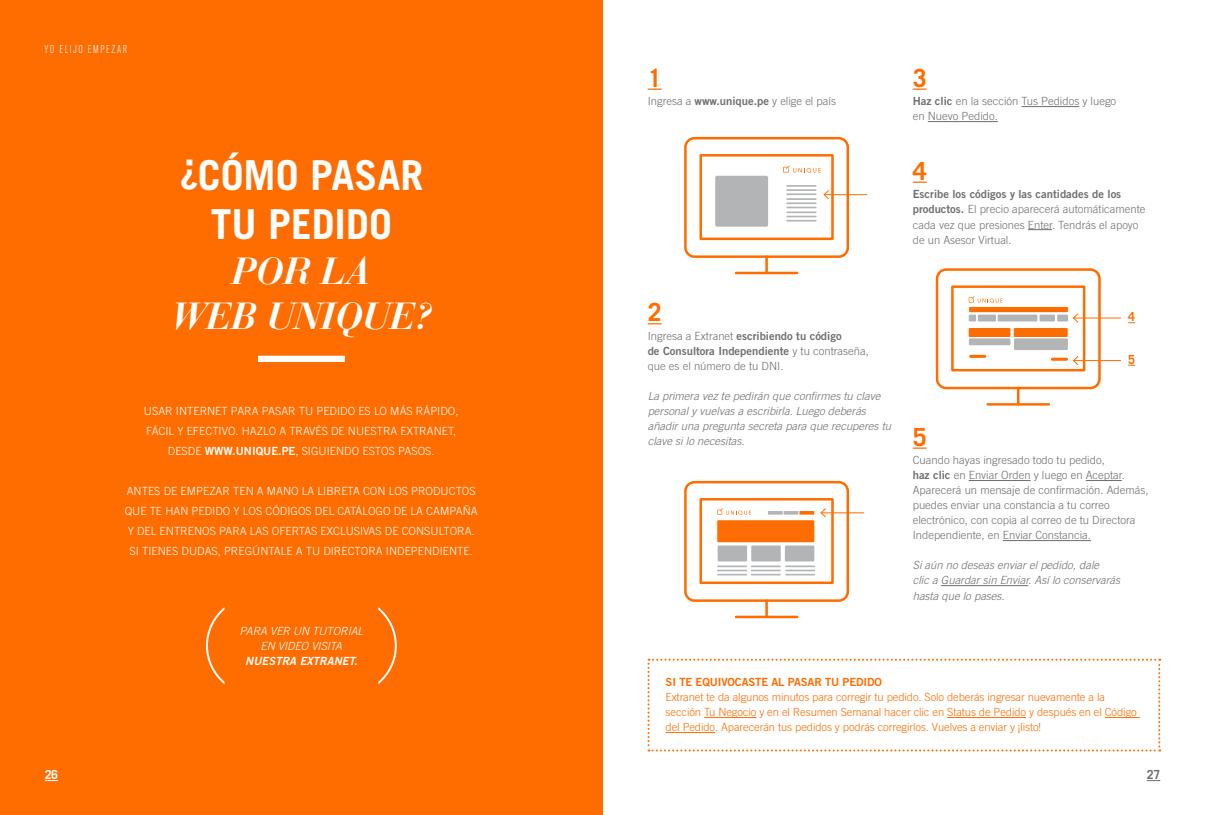
<style>
.page{position:relative;width:1205px;height:815px;background:#fff}
.page>*{position:absolute;margin:0;border:0;box-sizing:border-box;transform-origin:0 0}
.t1{font:700 41.25px/48.8px "Trade Gothic LT Std";color:#fff;text-align:center}
.t2{font:italic 700 37.5px/45px "Bauer Bodoni Std";color:#fff;text-align:center}
.t3{font:700 25px "Trade Gothic LT Std";color:#ff6c00}
.t4{font:700 12.5px "Trade Gothic LT Std";color:#6d6e70}
.t5{font:700 12.5px "Trade Gothic LT Std";color:#fff}
.t6{font:700 12.5px "Trade Gothic LT Std";color:#ff6c00}
.t7{font:300 11.25px/15px "Trade Gothic LT Std";color:#6d6e70}
.t8{font:300 11.25px/20px "Trade Gothic LT Std";color:#fff;text-align:center}
.t9{font:300 11.25px/15px "Trade Gothic LT Std";letter-spacing:-.01em;color:#ff6c00}
.t10{font:italic 300 11.25px/15px "Trade Gothic LT Std";color:#6d6e70}
.t11{font:11.25px/15px "Trade Gothic LT Std Bd 2";color:#6d6e70}
.t12{font:11.25px "Trade Gothic LT Std Bd 2";letter-spacing:-.01em;color:#ff6c00}
.t13{font:italic 300 11.25px/15px "Trade Gothic LT Std";letter-spacing:-.005em;color:#fff;text-align:center}
.t14{font:11.25px "Trade Gothic LT Std Bd 2 Obl";letter-spacing:.005em;color:#fff}
.t15{font:300 condensed 11.25px "Akzidenz Grotesk Std";letter-spacing:.13em;color:#fff}
.s1{font-family:"Trade Gothic LT Std Bd 2";font-weight:400}
.s2{font-family:"Trade Gothic LT Std";font-weight:300}
</style>
<div class="page">
<svg style="left:647px;top:88px;width:14px;height:2px"></svg>
<svg style="left:647px;top:323px;width:14px;height:1px"></svg>
<svg style="left:912px;top:447px;width:14px;height:1px"></svg>
<hr style="left:968px;top:480px;width:62px;height:1px;background:#6d6e70">
<hr style="left:1085px;top:480px;width:36px;height:1px;background:#6d6e70">
<hr style="left:1002px;top:540px;width:88px;height:1px;background:#6d6e70">
<hr style="left:940px;top:585px;width:88px;height:1px;background:#6d6e70">
<svg style="left:912px;top:88px;width:14px;height:2px"></svg>
<hr style="left:1021px;top:106px;width:58px;height:1px;background:#6d6e70">
<hr style="left:927px;top:121px;width:70px;height:1px;background:#6d6e70">
<svg style="left:912px;top:181px;width:14px;height:2px"></svg>
<svg style="left:1027px;top:229px;width:24px;height:1px"></svg>
<svg style="left:1146px;top:780px;width:13px;height:1px"></svg>
<div style="left:0;top:0;width:602px;height:814px;background:#ff6c00"></div>
<div style="left:258px;top:355px;width:87px;height:7px;background:#fff"></div>
<svg style="left:45px;top:780px;width:13px;height:1px"></svg>
<hr style="left:820px;top:512px;width:44px;height:1px;background:#ff6c00">
<hr style="left:823px;top:194px;width:44px;height:1px;background:#ff6c00">
<svg style="left:647px;top:658px;width:512px;height:93px"></svg>
<hr style="left:704px;top:717px;width:52px;height:1px;background:#ff6c00">
<hr style="left:946px;top:717px;width:79px;height:1px;background:#ff6c00">
<hr style="left:1104px;top:717px;width:35px;height:1px;background:#ff6c00">
<hr style="left:665px;top:732px;width:50px;height:1px;background:#ff6c00">
<hr style="left:735px;top:272px;width:62px;height:2px;background:#ff6c00">
<hr style="left:735px;top:615px;width:62px;height:3px;background:#ff6c00">
<svg style="left:206px;top:607px;width:18px;height:77px"></svg>
<svg style="left:378px;top:607px;width:19px;height:77px"></svg>
<svg style="left:684px;top:136px;width:166px;height:137px"></svg>
<svg style="left:684px;top:480px;width:166px;height:136px"></svg>
<hr style="left:1073px;top:317px;width:47px;height:1px;background:#ff6c00">
<hr style="left:1073px;top:360px;width:47px;height:1px;background:#ff6c00">
<hr style="left:987px;top:403px;width:61px;height:2px;background:#ff6c00">
<hr style="left:1016px;top:388px;width:3px;height:16px;background:#ff6c00">
<svg style="left:935px;top:268px;width:166px;height:122px"></svg>
<p class="t15" style="left:44px;top:43px;width:84px">YO ELIJO EMPEZAR</p>
<h1 class="t1" style="left:179px;top:151px;width:245px">¿CÓMO PASAR<br>TU PEDIDO</h1>
<h2 class="t2" style="left:171px;top:248px;width:262px">POR LA<br>WEB UNIQUE?</h2>
<p class="t8" style="left:144px;top:402px;width:316px">USAR INTERNET PARA PASAR TU PEDIDO ES LO MÁS RÁPIDO,<br>FÁCIL Y EFECTIVO. HAZLO A TRAVÉS DE NUESTRA EXTRANET,<br>DESDE <span class="s1">WWW.UNIQUE.PE</span>, SIGUIENDO ESTOS PASOS.</p>
<p class="t8" style="left:125px;top:482px;width:354px">ANTES DE EMPEZAR TEN A MANO LA LIBRETA CON LOS PRODUCTOS QUE TE HAN PEDIDO Y LOS CÓDIGOS DEL CATÁLOGO DE LA CAMPAÑA Y DEL ENTRENOS PARA LAS OFERTAS EXCLUSIVAS DE CONSULTORA.<br>SI TIENES DUDAS, PREGÚNTALE A TU DIRECTORA INDEPENDIENTE.</p>
<p class="t5" style="left:45px;top:767px;width:15px">26</p>
<p class="t13" style="left:239px;top:624px;width:125px">PARA VER UN TUTORIAL<br>EN VIDEO VISITA</p>
<p class="t14" style="left:245px;top:654px;width:114px">NUESTRA EXTRANET.</p>
<h3 class="t3" style="left:647px;top:63px;width:15px">1</h3>
<p class="t7" style="left:647px;top:95px;width:190px">Ingresa a <span class="s1">www.unique.pe</span> y elige el país</p>
<h3 class="t3" style="left:912px;top:63px;width:15px">3</h3>
<p class="t7" style="left:912px;top:95px;width:205px"><span class="s1">Haz clic</span> en la sección Tus Pedidos y luego en Nuevo Pedido.</p>
<h3 class="t3" style="left:912px;top:156px;width:15px">4</h3>
<p class="t11" style="left:912px;top:188px;width:210px">Escribe los códigos y las cantidades de los</p>
<p class="t7" style="left:912px;top:203px;width:234px"><span class="s1">productos.</span> El precio aparecerá automáticamente cada vez que presiones Enter. Tendrás el apoyo de un Asesor Virtual.</p>
<h3 class="t3" style="left:647px;top:298px;width:15px">2</h3>
<p class="t11" style="left:647px;top:330px;width:222px"><span class="s2">Ingresa a Extranet</span> escribiendo tu código<br>de Consultora Independiente <span class="s2">y tu contraseña,</span></p>
<p class="t7" style="left:647px;top:360px;width:137px">que es el número de tu DNI.</p>
<p class="t10" style="left:647px;top:390px;width:245px">La primera vez te pedirán que confirmes tu clave personal y vuelvas a escribirla. Luego deberás añadir una pregunta secreta para que recuperes tu clave si lo necesitas.</p>
<p class="t6" style="left:1127px;top:310px;width:8px">4</p>
<p class="t6" style="left:1127px;top:352px;width:8px">5</p>
<h3 class="t3" style="left:912px;top:422px;width:15px">5</h3>
<p class="t7" style="left:912px;top:454px;width:237px">Cuando hayas ingresado todo tu pedido,<br><span class="s1">haz clic</span> en Enviar Orden y luego en Aceptar.<br>Aparecerá un mensaje de confirmación. Además, puedes enviar una constancia a tu correo electrónico, con copia al correo de tu Directora Independiente, en Enviar Constancia.</p>
<p class="t10" style="left:912px;top:559px;width:209px">Si aún no deseas enviar el pedido, dale<br>clic a Guardar sin Enviar. Así lo conservarás hasta que lo pases.</p>
<p class="t12" style="left:665px;top:678px;width:218px">SI TE EQUIVOCASTE AL PASAR TU PEDIDO</p>
<p class="t9" style="left:665px;top:691px;width:472px">Extranet te da algunos minutos para corregir tu pedido. Solo deberás ingresar nuevamente a la sección Tu Negocio y en el Resumen Semanal hacer clic en Status de Pedido y después en el Código del Pedido. Aparecerán tus pedidos y podrás corregirlos. Vuelves a enviar y ¡listo!</p>
<p class="t4" style="left:1146px;top:767px;width:15px">27</p>
</div>
